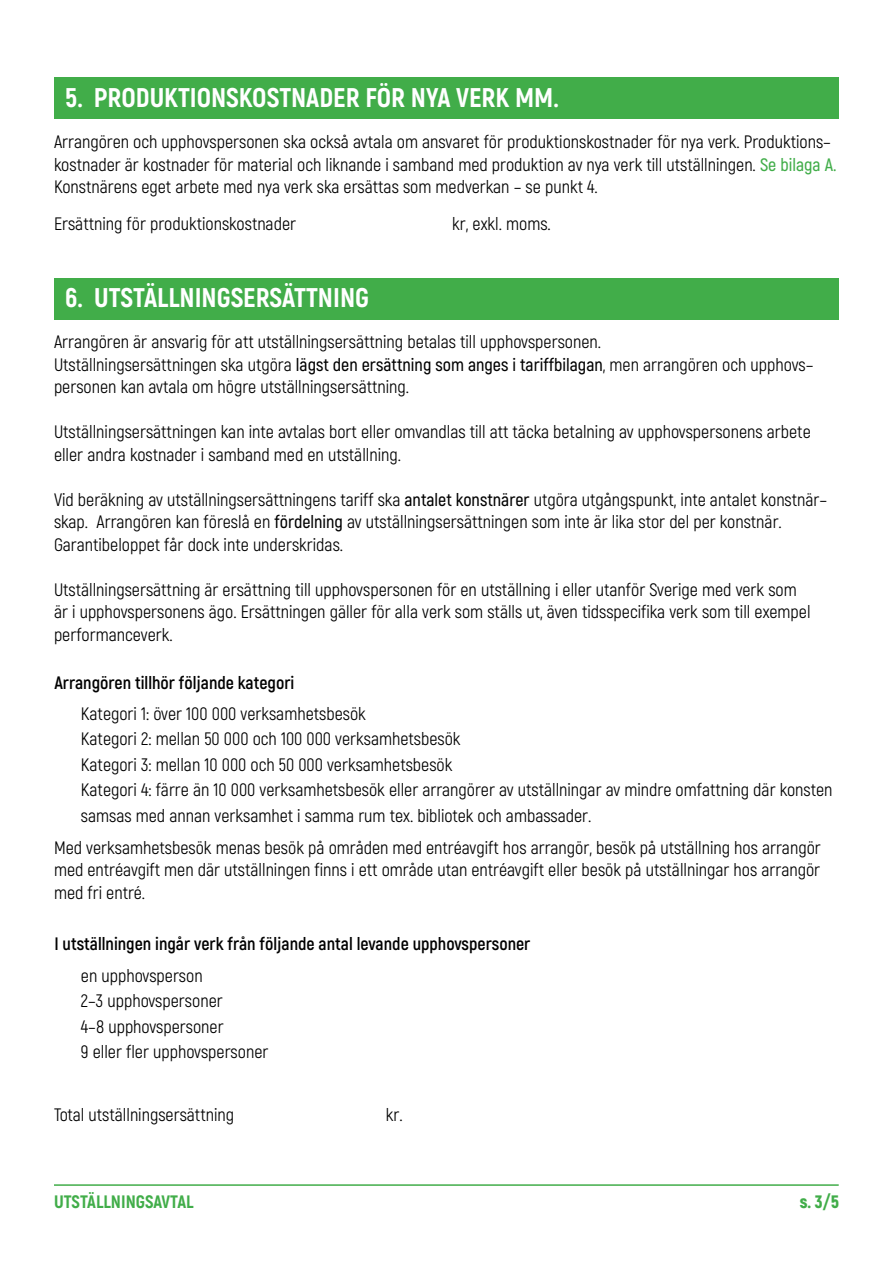
<style>
.page{position:relative;width:893px;height:1263px;background:#fff}
.page>*{position:absolute;margin:0;border:0;box-sizing:border-box;transform-origin:0 0}
.t1{font:800 27px "Akrobat";color:#fff}
.t2{font:18px/22.5px "Akrobat";color:#000}
.t3{font:700 18px "Akrobat";color:#000}
.t4{font:800 18px "Akrobat";color:#41ad49}
.t5{font:900 18px "Akrobat";color:#41ad49}
.s1{font-weight:600;color:#41ad49}
.s2{font-weight:600}
</style>
<div class="page">
<hr style="left:54px;top:1184px;width:785px;height:2px;background:#41ad49">
<div style="left:54px;top:78px;width:785px;height:41px;background:#41ad49"></div>
<div style="left:54px;top:278px;width:785px;height:41px;background:#41ad49"></div>
<h1 class="t1" style="left:65px;top:80px;width:495px">5. PRODUKTIONSKOSTNADER FÖR NYA VERK MM.</h1>
<p class="t2" style="left:54px;top:130px;width:784px">Arrangören och upphovspersonen ska också avtala om ansvaret för produktionskostnader för nya verk. Produktions– kostnader är kostnader för material och liknande i samband med produktion av nya verk till utställningen. <span class="s1">Se bilaga A.<br></span>Konstnärens eget arbete med nya verk ska ersättas som medverkan – se punkt 4.</p>
<p class="t2" style="left:54px;top:212px;width:244px">Ersättning för produktionskostnader</p>
<p class="t2" style="left:452px;top:213px;width:100px">kr, exkl. moms.</p>
<h1 class="t1" style="left:65px;top:280px;width:305px">6. UTSTÄLLNINGSERSÄTTNING</h1>
<p class="t2" style="left:54px;top:331px;width:761px">Arrangören är ansvarig för att utställningsersättning betalas till upphovspersonen.<br>Utställningsersättningen ska utgöra <span class="s2">lägst den ersättning som anges i tariffbilagan</span>, men arrangören och upphovs– personen kan avtala om högre utställningsersättning.</p>
<p class="t2" style="left:54px;top:421px;width:758px">Utställningsersättningen kan inte avtalas bort eller omvandlas till att täcka betalning av upphovspersonens arbete eller andra kostnader i samband med en utställning.</p>
<p class="t2" style="left:54px;top:488px;width:775px">Vid beräkning av utställningsersättningens tariff ska <span class="s2">antalet konstnärer</span> utgöra utgångspunkt, inte antalet konstnär– skap. Arrangören kan föreslå en <span class="s2">fördelning</span> av utställningsersättningen som inte är lika stor del per konstnär.<br>Garantibeloppet får dock inte underskridas.</p>
<p class="t2" style="left:54px;top:578px;width:758px">Utställningsersättning är ersättning till upphovspersonen för en utställning i eller utanför Sverige med verk som är i upphovspersonens ägo. Ersättningen gäller för alla verk som ställs ut, även tidsspecifika verk som till exempel performanceverk.</p>
<p class="t3" style="left:54px;top:671px;width:241px">Arrangören tillhör följande kategori</p>
<p class="t2" style="left:81px;top:701px;width:753px;line-height:25.5px">Kategori 1: över 100 000 verksamhetsbesök<br>Kategori 2: mellan 50 000 och 100 000 verksamhetsbesök<br>Kategori 3: mellan 10 000 och 50 000 verksamhetsbesök<br>Kategori 4: färre än 10 000 verksamhetsbesök eller arrangörer av utställningar av mindre omfattning där konsten samsas med annan verksamhet i samma rum tex. bibliotek och ambassader.</p>
<p class="t2" style="left:54px;top:836px;width:768px;text-align:justify">Med verksamhetsbesök menas besök på områden med entréavgift hos arrangör, besök på utställning hos arrangör med entréavgift men där utställningen finns i ett område utan entréavgift eller besök på utställningar hos arrangör med fri entré.</p>
<p class="t3" style="left:54px;top:933px;width:477px">I utställningen ingår verk från följande antal levande upphovspersoner</p>
<p class="t2" style="left:81px;top:962px;width:189px;line-height:25.5px">en upphovsperson<br>2–3 upphovspersoner<br>4–8 upphovspersoner<br>9 eller fler upphovspersoner</p>
<p class="t2" style="left:54px;top:1103px;width:182px">Total utställningsersättning</p>
<p class="t2" style="left:386px;top:1103px;width:18px">kr.</p>
<p class="t4" style="left:54px;top:1190px;width:141px">UTSTÄLLNINGSAVTAL</p>
<p class="t5" style="left:800px;top:1190px;width:41px">s. 3/5</p>
</div>
